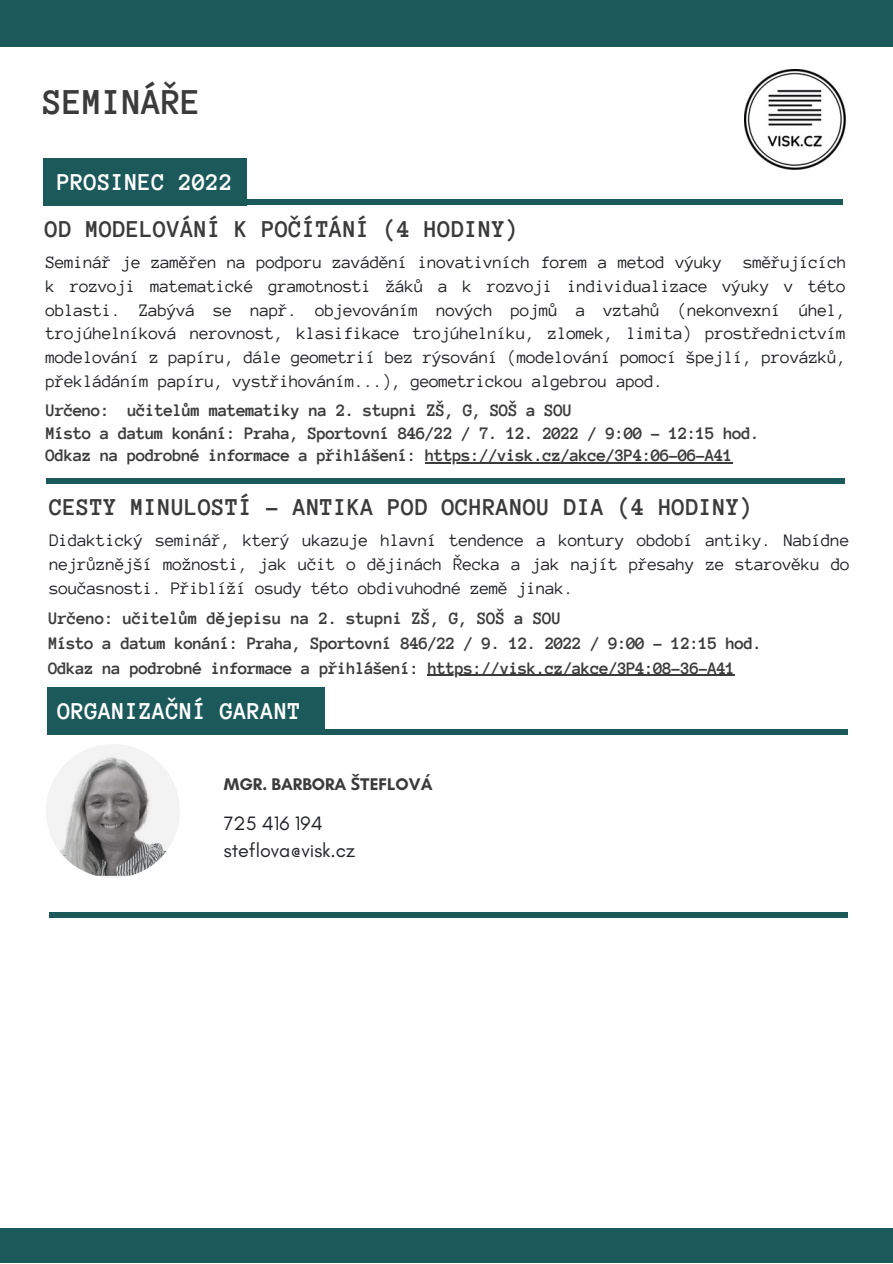
<style>
.page{position:relative;width:893px;height:1264px;background:#fff}
.page>*{position:absolute;margin:0;border:0;box-sizing:border-box;transform-origin:0 0}
.t1{font:700 37.35px "Anonymous Pro";letter-spacing:-.015em;color:#3b3b3b}
.t2{font:700 24.75px "Anonymous Pro";color:#3b3b3b}
.t3{font:700 24.75px "Anonymous Pro";color:#fff}
.t4{font:19.8px/26.8px "Glacial Indifference";color:#212227}
.t5{font:18px/23.5px "Anonymous Pro";letter-spacing:-.025em;color:#212227;text-align:justify}
.t6{font:700 18px/22.5px "Anonymous Pro";letter-spacing:-.045em;color:#3b3b3b}
.t7{font:700 17.25px "Glacial Indifference";color:#3b3b3b}
.s1{font-family:"Noto Sans"}
</style>
<div class="page">
<div style="left:0;top:0;width:892px;height:47px;background:#1c595b"></div>
<img style="left:745px;top:69px;width:100px;height:100px">
<div style="left:49px;top:729px;width:798px;height:5px;background:#1c595b"></div>
<div style="left:47px;top:687px;width:278px;height:48px;background:#1c595b"></div>
<hr style="left:425px;top:462px;width:307px;height:1px;background:#3b3b3b">
<div style="left:43px;top:158px;width:203px;height:47px;background:#1c595b"></div>
<div style="left:44px;top:199px;width:798px;height:6px;background:#1c595b"></div>
<div style="left:0;top:1228px;width:892px;height:34px;background:#1c595b"></div>
<div style="left:46px;top:478px;width:798px;height:5px;background:#1c595b"></div>
<hr style="left:427px;top:674px;width:307px;height:2px;background:#3b3b3b">
<img style="left:46px;top:744px;width:134px;height:134px;border-radius:50%">
<div style="left:50px;top:911px;width:798px;height:6px;background:#1c595b"></div>
<h1 class="t1" style="left:43px;top:83px;width:160px">SEMINÁŘE</h1>
<h2 class="t3" style="left:57px;top:170px;width:177px">PROSINEC 2022</h2>
<h2 class="t2" style="left:45px;top:216px;width:475px">OD MODELOVÁNÍ K POČÍTÁNÍ (4 HODINY)</h2>
<p class="t5" style="left:46px;top:251px;width:802px">Seminář je zaměřen na podporu zavádění inovativních forem a metod výuky směřujících k rozvoji matematické gramotnosti žáků a k rozvoji individualizace výuky v této oblasti. Zabývá se např. objevováním nových pojmů a vztahů (nekonvexní úhel, trojúhelníková nerovnost, klasifikace trojúhelníku, zlomek, limita) prostřednictvím modelování z papíru, dále geometrií bez rýsování (modelování pomocí špejlí, provázků, překládáním papíru, vystřihováním...), geometrickou algebrou apod.</p>
<p class="t6" style="left:46px;top:399px;width:715px">Určeno: učitelům matematiky na 2. stupni ZŠ, G, SOŠ a SOU<br>Místo a datum konání: Praha, Sportovní 846/22 / 7. 12. 2022 / 9:00 – 12:15 hod.<br>Odkaz na podrobné informace a přihlášení: https://visk.cz/akce/3P4:06-06-A41</p>
<h2 class="t2" style="left:50px;top:495px;width:705px">CESTY MINULOSTÍ - ANTIKA POD OCHRANOU DIA (4 HODINY)</h2>
<p class="t5" style="left:50px;top:529px;width:802px">Didaktický seminář, který ukazuje hlavní tendence a kontury období antiky. Nabídne nejrůznější možnosti, jak učit o dějinách Řecka a jak najít přesahy ze starověku do současnosti. Přiblíží osudy této obdivuhodné země jinak.</p>
<p class="t6" style="left:48px;top:606px;width:715px;line-height:24.8px">Určeno: učitelům dějepisu na 2. stupni ZŠ, G, SOŠ a SOU<br>Místo a datum konání: Praha, Sportovní 846/22 / 9. 12. 2022 / 9:00 – 12:15 hod.<br>Odkaz na podrobné informace a přihlášení: https://visk.cz/akce/3P4:08-36-A41</p>
<h2 class="t3" style="left:58px;top:698px;width:245px">ORGANIZAČNÍ GARANT</h2>
<p class="t7" style="left:224px;top:773px;width:210px">MGR. BARBORA <span class="s1">Š</span>TEFLOVÁ</p>
<p class="t4" style="left:224px;top:809px;width:133px">725 416 194 steflova@visk.cz</p>
</div>
